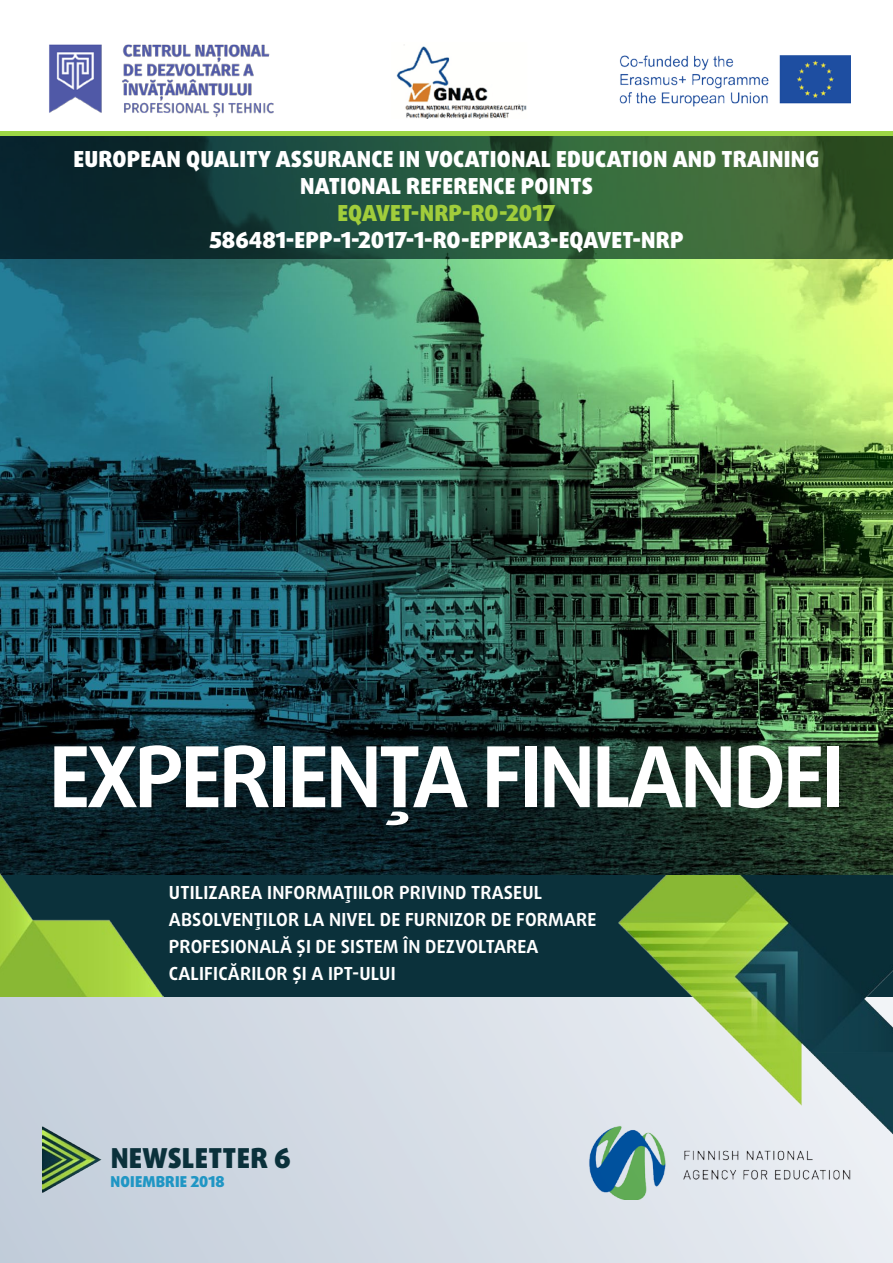
<style>
.page{position:relative;width:893px;height:1263px;background:#fff}
.page>*{position:absolute;margin:0;border:0;box-sizing:border-box;transform-origin:0 0}
.t1{font:700 84px "Daxline Pro";color:#fff}
.t2{font:900 27.45px "Daxline Pro";letter-spacing:.01em;color:#0b313b}
.t3{font:900 22.05px "Daxline Pro";letter-spacing:.01em;color:#fff}
.t4{font:900 22.05px "Daxline Pro";color:#a1cd3b}
.t5{font:700 18px/27px "Daxline Pro";letter-spacing:.01em;color:#fff}
.t6{font:900 15px "Daxline Pro";letter-spacing:.01em;color:#2096c4}
</style>
<div class="page">
<img style="left:0;top:996px;width:893px;height:267px">
<img style="left:43px;top:1126px;width:58px;height:68px">
<div style="left:0;top:874px;width:893px;height:122px;background:#0b313b"></div>
<img style="left:49px;top:44px;width:801px;height:74px">
<hr style="left:0;top:132px;width:893px;height:4px;background:#9cd645">
<img style="left:589px;top:1125px;width:261px;height:74px">
<img style="left:619px;top:874px;width:274px;height:285px">
<img style="left:0;top:258px;width:893px;height:616px">
<svg style="left:0;top:136px;width:893px;height:122px;background:#254e37"></svg>
<img style="left:0;top:842px;width:164px;height:154px">
<p class="t3" style="left:74px;top:144px;width:418px">EUROPEAN QUALITY ASSURANCE IN VOCATION</p>
<p class="t3" style="left:526px;top:144px;width:107px">AL EDUCATION</p>
<p class="t3" style="left:673px;top:144px;width:101px">AND TRAININ</p>
<p class="t3" style="left:805px;top:144px;width:15px">G</p>
<p class="t3" style="left:300px;top:171px;width:41px">NATION</p>
<p class="t3" style="left:376px;top:171px;width:80px">AL REFEREN</p>
<p class="t3" style="left:493px;top:171px;width:41px">CE POINTS</p>
<p class="t4" style="left:337px;top:198px;width:220px">EQAVET-NRP-RO-2017</p>
<p class="t3" style="left:209px;top:225px;width:474px">586481-EPP-1-2017-1-RO-EPPKA3-EQAVET-NRP</p>
<h1 class="t1" style="left:49px;top:721px;width:128px">EXPERIENȚA</h1>
<h1 class="t1" style="left:482px;top:721px;width:41px">FINLANDEI</h1>
<p class="t5" style="left:169px;top:879px;width:429px">UTILIZAREA INFORMAȚIILOR PRIVIND TRASEUL ABSOLVENȚILOR LA NIVEL DE FURNIZOR DE FORMARE PROFESIONALĂ ȘI DE SISTEM ÎN DEZVOLTAREA CALIFICĂRILOR ȘI A IPT-ULUI</p>
<h2 class="t2" style="left:111px;top:1140px;width:182px">NEWSLETTER 6</h2>
<p class="t6" style="left:111px;top:1171px;width:115px">NOIEMBRIE 2018</p>
</div>
